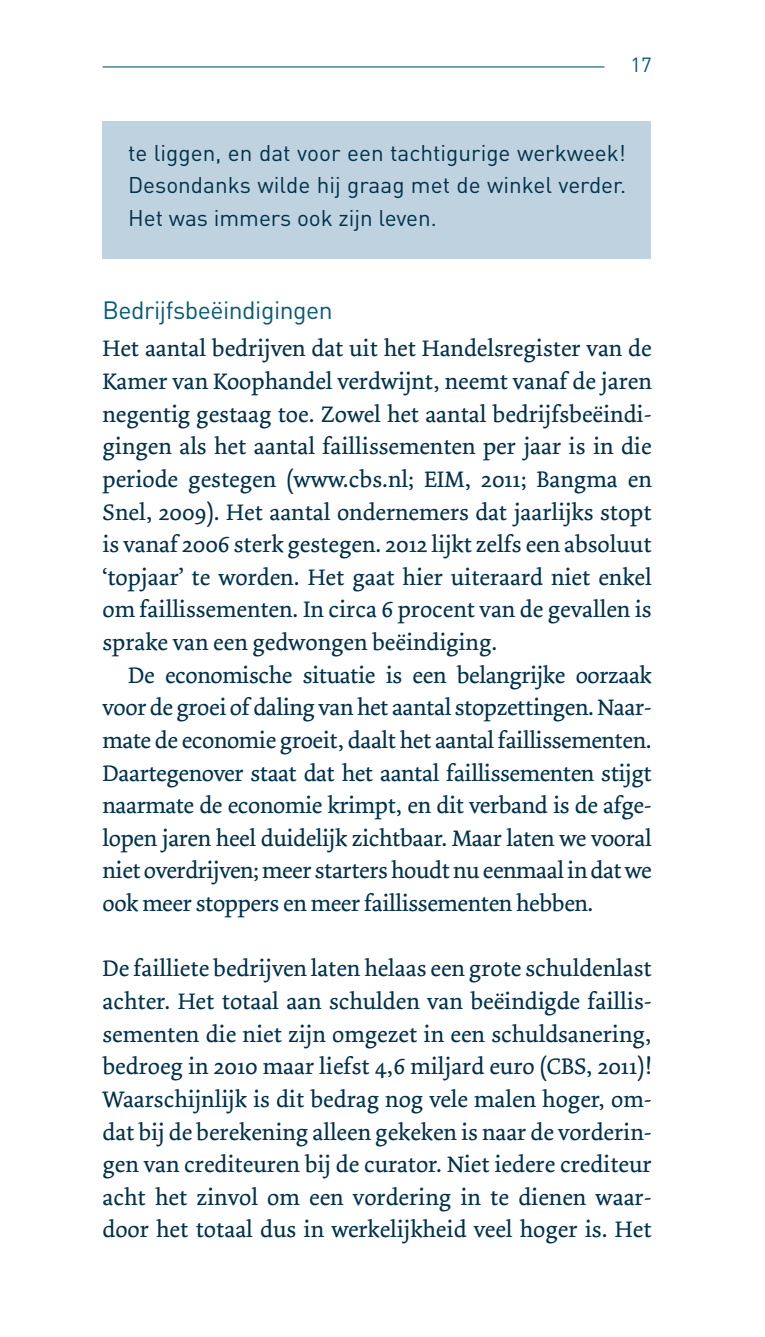
<style>
.page{position:relative;width:765px;height:1337px;background:#fff}
.page>*{position:absolute;margin:0;border:0;box-sizing:border-box;transform-origin:0 0}
.t1{font:24.75px "DIN";letter-spacing:-.02em;color:#085a77}
.t2{font:23.62px/32.6px "Dolly";color:#00314c;text-align:justify}
.t3{font:22.5px/32.6px "DIN";color:#00314c;text-align:justify}
.t4{font:20.25px "DIN";color:#085a77}
</style>
<div class="page">
<hr style="left:102px;top:66px;width:502px;height:2px;background:#085a77">
<div style="left:102px;top:121px;width:548px;height:137px;background:#bfd2df"></div>
<p class="t4" style="left:630px;top:52px;width:23px">17</p>
<p class="t3" style="left:128px;top:136px;width:499px">te liggen, en dat voor een tachtigurige werkweek!<br>Desondanks wilde hij graag met de winkel verder.<br>Het was immers ook zijn leven.</p>
<p class="t1" style="left:102px;top:295px;width:231px">Bedrijfsbeëindigingen</p>
<p class="t2" style="left:102px;top:333px;width:550px">Het aantal bedrijven dat uit het Handelsregister van de Kamer van Koophandel verdwijnt, neemt vanaf de jaren negentig gestaag toe. Zowel het aantal bedrijfsbeëindi&shy;gingen als het aantal faillissementen per jaar is in die periode gestegen (www.cbs.nl; EIM, 2011; Bangma en Snel, 2009). Het aantal ondernemers dat jaarlijks stopt is vanaf 2006 sterk gestegen. 2012 lijkt zelfs een absoluut ‘topjaar’ te worden. Het gaat hier uiteraard niet enkel om faillissementen. In circa 6 procent van de gevallen is sprake van een gedwongen beëindiging.</p>
<p class="t2" style="left:102px;top:659px;width:550px;text-indent:26px">De economische situatie is een belangrijke oorzaak voor de groei of daling van het aantal stopzettingen. Naar&shy;mate de economie groeit, daalt het aantal faillissementen.<br>Daartegenover staat dat het aantal faillissementen stijgt naarmate de economie krimpt, en dit verband is de afge&shy;lopen jaren heel duidelijk zichtbaar. Maar laten we vooral niet overdrijven; meer starters houdt nu eenmaal in dat we ook meer stoppers en meer faillissementen hebben.</p>
<p class="t2" style="left:102px;top:953px;width:550px">De failliete bedrijven laten helaas een grote schuldenlast achter. Het totaal aan schulden van beëindigde faillis&shy;sementen die niet zijn omgezet in een schuldsanering, bedroeg in 2010 maar liefst 4,6 miljard euro (CBS, 2011)!<br>Waarschijnlijk is dit bedrag nog vele malen hoger, om&shy;dat bij de berekening alleen gekeken is naar de vorderin&shy;gen van crediteuren bij de curator. Niet iedere crediteur acht het zinvol om een vordering in te dienen waar&shy;door het totaal dus in werkelijkheid veel hoger is. Het</p>
</div>
